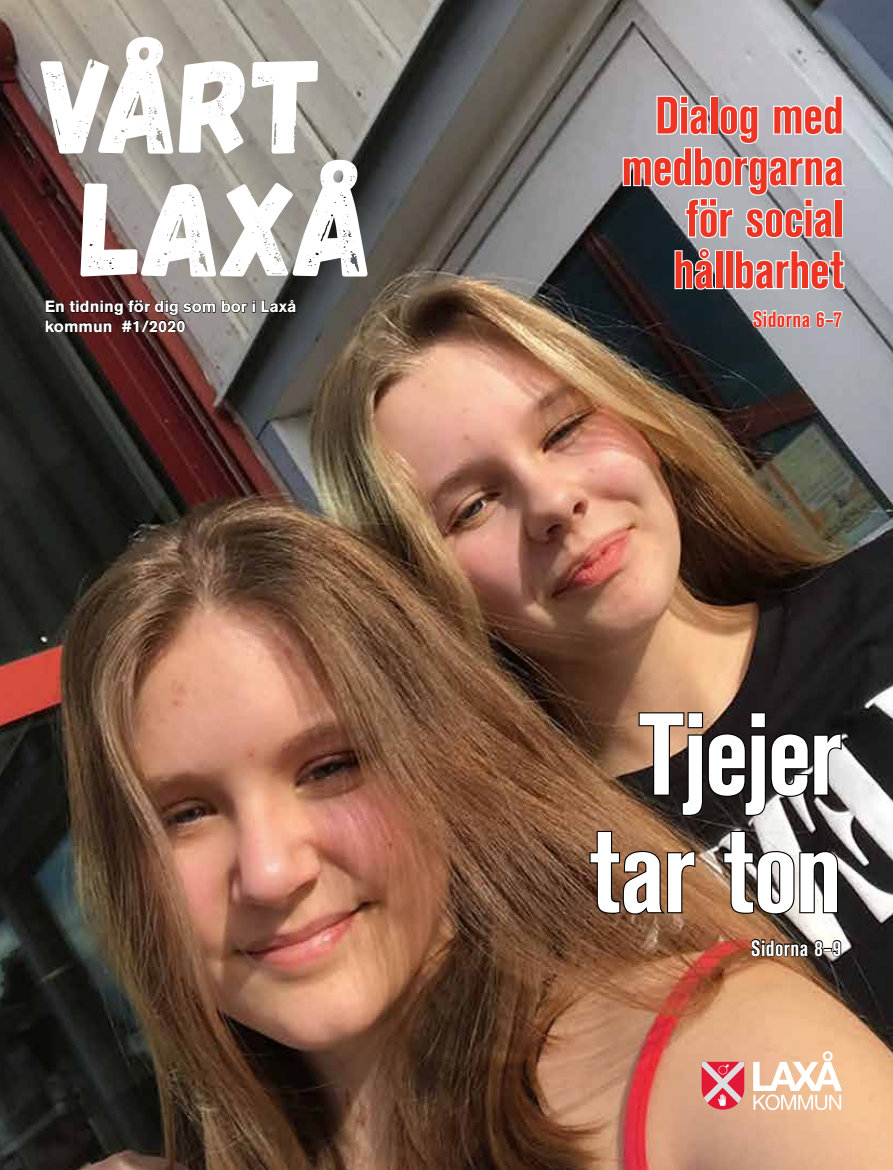
<style>
.page{position:relative;width:893px;height:1170px;background:#fff}
.page>*{position:absolute;margin:0;border:0;box-sizing:border-box;transform-origin:0 0}
.t1{font:133.5px "Gagalin";letter-spacing:-.005em;color:#fff}
.t2{font:700 condensed 114.9px/117.4px "Akzidenz Grotesk BE";letter-spacing:-.02em;color:#fff;text-align:center}
.t3{font:700 condensed 51.9px/51.4px "Akzidenz Grotesk BE";letter-spacing:-.005em;color:#ee3524;text-align:right}
.t4{font:700 condensed 21.9px "Akzidenz Grotesk BE";letter-spacing:.02em;color:#fff}
.t5{font:700 condensed 21.9px "Akzidenz Grotesk BE";letter-spacing:.02em;color:#ee3524}
.t6{font:700 16.2px "Akzidenz Grotesk BE";color:#fff}
</style>
<div class="page">
<img style="left:0;top:0;width:893px;height:1169px">
<svg style="left:750px;top:938px;width:92px;height:19px;background:#554539"></svg>
<svg style="left:752px;top:309px;width:91px;height:20px"></svg>
<svg style="left:261px;top:299px;width:36px;height:14px"></svg>
<svg style="left:45px;top:300px;width:210px;height:33px;background:#55413f"></svg>
<svg style="left:637px;top:711px;width:206px;height:106px;background:#443b36"></svg>
<svg style="left:588px;top:829px;width:108px;height:86px;background:#7d5539"></svg>
<svg style="left:722px;top:829px;width:117px;height:86px;background:#736b65"></svg>
<svg style="left:753px;top:1051px;width:89px;height:58px"></svg>
<svg style="left:702px;top:1061px;width:42px;height:48px;background:#e16b79"></svg>
<svg style="left:622px;top:94px;width:227px;height:146px"></svg>
<div style="left:834px;top:199px;width:9px;height:39px;border:2px solid #fff"></div>
<svg style="left:673px;top:247px;width:46px;height:44px"></svg>
<div style="left:715px;top:250px;width:8px;height:39px;border:2px solid #fff"></div>
<div style="left:725px;top:250px;width:8px;height:39px;border:2px solid #fff"></div>
<svg style="left:734px;top:249px;width:112px;height:42px"></svg>
<h1 class="t1" style="left:42px;top:24px;width:283px">VÅRT</h1>
<h1 class="t1" style="left:82px;top:147px;width:289px">LAXÅ</h1>
<p class="t6" style="left:45px;top:297px;width:253px">En tidning för dig som bor i Laxå</p>
<p class="t6" style="left:45px;top:316px;width:142px">kommun #1/2020</p>
<h3 class="t3" style="left:622px;top:90px;width:224px">Dialog med medborgarna för social hållbarhet</h3>
<h3 class="t5" style="left:753px;top:306px;width:91px">Sidorna 6–7</h3>
<h2 class="t2" style="left:590px;top:697px;width:254px">Tjejer tar ton</h2>
<h3 class="t4" style="left:751px;top:935px;width:92px">Sidorna 8–9</h3>
</div>
